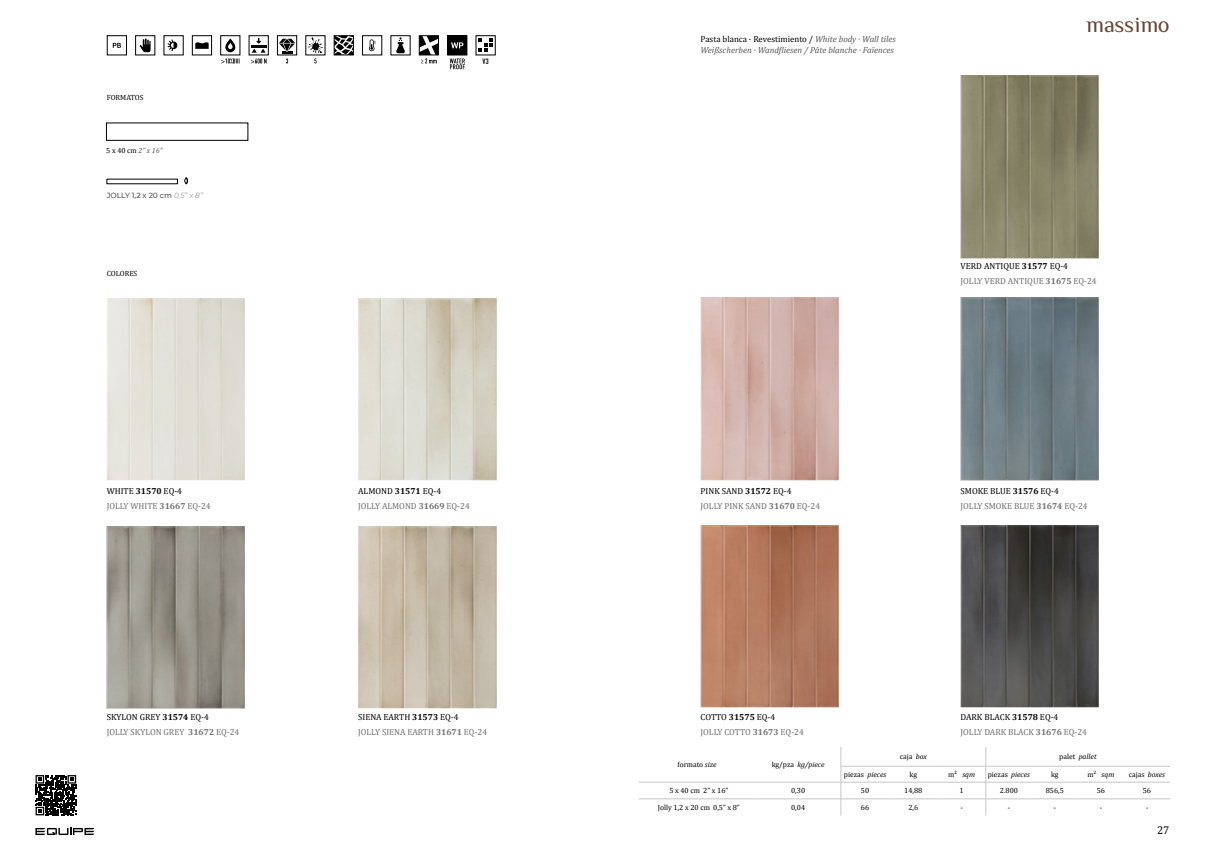
<style>
.page{position:relative;width:1205px;height:851px;background:#fff}
.page>*{position:absolute;margin:0;border:0;box-sizing:border-box;transform-origin:0 0}
.t1{font:22.38px "El Messiri";letter-spacing:-.005em;color:#6a4433}
.t2{font:11.25px "Cambria";color:#000}
.t3{font:8.75px "Cambria";color:#706f6f}
.TEXTO_-_PASTABLANCA___PORCELÁNICO{font:8.75px "Cambria";color:#000}
.t4{font:italic 8.75px "Cambria";color:#575756}
.t5{font:700 7.75px "DIN Condensed";color:#000}
.Tabla_-_codigos_tablas{font:7.5px "Cambria";color:#000}
.Tabla_-_Cabecera{font:7.5px "Cambria";color:#000}
.Tabla_-_Cabecera-2{font:italic 7.5px "Cambria";color:#000}
.tabla-nombre_color{font:500 7.5px "Montserrat";letter-spacing:-.005em;color:#575756}
.s1{font-style:italic;color:#575756}
.s2{font-weight:400;font-style:italic;color:#9d9d9c}
.s3{font-weight:700}
.s4{font-style:italic}
.s5{font-style:normal}
</style>
<div class="page">
<hr style="left:986px;top:765px;width:46px;height:1px;background:#c6c6c6">
<hr style="left:1032px;top:765px;width:46px;height:1px;background:#c6c6c6">
<hr style="left:1078px;top:765px;width:46px;height:1px;background:#c6c6c6">
<hr style="left:1124px;top:765px;width:46px;height:1px;background:#c6c6c6">
<hr style="left:986px;top:781px;width:46px;height:1px;background:#c6c6c6">
<hr style="left:1032px;top:781px;width:46px;height:1px;background:#c6c6c6">
<hr style="left:1078px;top:781px;width:46px;height:1px;background:#c6c6c6">
<hr style="left:1124px;top:781px;width:46px;height:1px;background:#c6c6c6">
<hr style="left:986px;top:798px;width:46px;height:1px;background:#c6c6c6">
<svg style="left:985px;top:747px;width:1px;height:68px"></svg>
<hr style="left:1032px;top:798px;width:46px;height:1px;background:#c6c6c6">
<hr style="left:1078px;top:798px;width:46px;height:1px;background:#c6c6c6">
<hr style="left:1124px;top:798px;width:46px;height:1px;background:#c6c6c6">
<hr style="left:841px;top:765px;width:48px;height:1px;background:#c6c6c6">
<hr style="left:889px;top:765px;width:48px;height:1px;background:#c6c6c6">
<hr style="left:937px;top:765px;width:49px;height:1px;background:#c6c6c6">
<hr style="left:841px;top:781px;width:48px;height:1px;background:#c6c6c6">
<hr style="left:889px;top:781px;width:48px;height:1px;background:#c6c6c6">
<hr style="left:937px;top:781px;width:49px;height:1px;background:#c6c6c6">
<hr style="left:841px;top:798px;width:48px;height:1px;background:#c6c6c6">
<svg style="left:840px;top:747px;width:1px;height:68px"></svg>
<hr style="left:889px;top:798px;width:48px;height:1px;background:#c6c6c6">
<hr style="left:937px;top:798px;width:49px;height:1px;background:#c6c6c6">
<hr style="left:638px;top:781px;width:117px;height:1px;background:#c6c6c6">
<hr style="left:755px;top:781px;width:86px;height:1px;background:#c6c6c6">
<hr style="left:638px;top:798px;width:117px;height:1px;background:#c6c6c6">
<hr style="left:755px;top:798px;width:86px;height:1px;background:#c6c6c6">
<svg style="left:35px;top:775px;width:42px;height:41px"></svg>
<svg style="left:36px;top:775px;width:40px;height:40px"></svg>
<div style="left:192px;top:35px;width:20px;height:20px;border:1px solid #000"></div>
<svg style="left:195px;top:42px;width:14px;height:7px"></svg>
<svg style="left:419px;top:37px;width:19px;height:26px"></svg>
<div style="left:419px;top:35px;width:20px;height:20px;border:1px solid #000"></div>
<div style="left:107px;top:35px;width:20px;height:20px;border:1px solid #000"></div>
<svg style="left:140px;top:38px;width:11px;height:14px"></svg>
<div style="left:135px;top:35px;width:20px;height:20px;border:1px solid #000"></div>
<svg style="left:396px;top:37px;width:9px;height:16px"></svg>
<svg style="left:336px;top:37px;width:16px;height:16px"></svg>
<div style="left:334px;top:35px;width:20px;height:20px;border:1px solid #000"></div>
<svg style="left:369px;top:39px;width:6px;height:12px"></svg>
<div style="left:362px;top:35px;width:20px;height:20px;border:1px solid #000"></div>
<svg style="left:308px;top:37px;width:15px;height:26px"></svg>
<div style="left:277px;top:35px;width:20px;height:20px;border:1px solid #000"></div>
<svg style="left:278px;top:39px;width:18px;height:24px"></svg>
<svg style="left:221px;top:58px;width:18px;height:5px"></svg>
<div style="left:220px;top:35px;width:20px;height:20px;border:1px solid #000"></div>
<svg style="left:225px;top:38px;width:11px;height:14px"></svg>
<div style="left:249px;top:35px;width:20px;height:20px;border:1px solid #000"></div>
<svg style="left:251px;top:38px;width:16px;height:25px"></svg>
<svg style="left:450px;top:58px;width:15px;height:11px"></svg>
<div style="left:448px;top:36px;width:19px;height:19px;background:#000"></div>
<div style="left:447px;top:35px;width:20px;height:20px;border:1px solid #000"></div>
<svg style="left:451px;top:42px;width:12px;height:6px"></svg>
<svg style="left:478px;top:38px;width:15px;height:14px"></svg>
<svg style="left:113px;top:43px;width:8px;height:5px"></svg>
<svg style="left:168px;top:39px;width:9px;height:12px"></svg>
<img style="left:358px;top:526px;width:138px;height:182px">
<img style="left:358px;top:298px;width:138px;height:182px">
<img style="left:960px;top:525px;width:138px;height:182px">
<img style="left:700px;top:298px;width:139px;height:182px">
<img style="left:960px;top:298px;width:138px;height:182px">
<img style="left:700px;top:525px;width:138px;height:182px">
<img style="left:960px;top:76px;width:138px;height:182px">
<img style="left:107px;top:526px;width:138px;height:182px">
<img style="left:107px;top:298px;width:138px;height:182px">
<svg style="left:184px;top:177px;width:4px;height:7px"></svg>
<svg style="left:35px;top:827px;width:59px;height:7px"></svg>
<p class="Tabla_-_codigos_tablas" style="left:107px;top:93px;width:38px">FORMATOS</p>
<p class="Tabla_-_codigos_tablas" style="left:106px;top:146px;width:58px">5 x 40 cm <span class="s1">2” x 16”</span></p>
<p class="tabla-nombre_color" style="left:107px;top:190px;width:98px">JOLLY 1,2 x 20 cm <span class="s2">0,5” x 8”</span></p>
<p class="Tabla_-_codigos_tablas" style="left:107px;top:268px;width:32px">COLORES</p>
<p class="TEXTO_-_PASTABLANCA___PORCELÁNICO" style="left:107px;top:486px;width:77px">WHITE <span class="s3">31570</span> EQ-4</p>
<p class="t3" style="left:107px;top:501px;width:106px">JOLLY WHITE <span class="s3">31667</span> EQ-24</p>
<p class="TEXTO_-_PASTABLANCA___PORCELÁNICO" style="left:107px;top:712px;width:104px">SKYLON GREY <span class="s3">31574</span> EQ-4</p>
<p class="t3" style="left:107px;top:727px;width:134px">JOLLY SKYLON GREY <span class="s3">31672</span> EQ-24</p>
<p class="t5" style="left:483px;top:56px;width:8px">V3</p>
<p class="TEXTO_-_PASTABLANCA___PORCELÁNICO" style="left:358px;top:486px;width:85px">ALMOND <span class="s3">31571</span> EQ-4</p>
<p class="t3" style="left:358px;top:501px;width:113px">JOLLY ALMOND <span class="s3">31669</span> EQ-24</p>
<p class="TEXTO_-_PASTABLANCA___PORCELÁNICO" style="left:358px;top:712px;width:102px">SIENA EARTH <span class="s3">31573</span> EQ-4</p>
<p class="t3" style="left:358px;top:727px;width:131px">JOLLY SIENA EARTH <span class="s3">31671</span> EQ-24</p>
<p class="TEXTO_-_PASTABLANCA___PORCELÁNICO" style="left:700px;top:34px;width:197px">Pasta blanca · Revestimiento / <span class="s1">White body · Wall tiles</span></p>
<p class="t4" style="left:700px;top:44px;width:195px">Weißscherben · Wandfliesen / Pâte blanche · Faïences</p>
<h1 class="t1" style="left:1086px;top:10px;width:84px">massimo</h1>
<p class="TEXTO_-_PASTABLANCA___PORCELÁNICO" style="left:700px;top:485px;width:92px">PINK SAND <span class="s3">31572</span> EQ-4</p>
<p class="t3" style="left:700px;top:500px;width:121px">JOLLY PINK SAND <span class="s3">31670</span> EQ-24</p>
<p class="TEXTO_-_PASTABLANCA___PORCELÁNICO" style="left:700px;top:711px;width:76px">COTTO <span class="s3">31575</span> EQ-4</p>
<p class="t3" style="left:700px;top:726px;width:105px">JOLLY COTTO <span class="s3">31673</span> EQ-24</p>
<p class="TEXTO_-_PASTABLANCA___PORCELÁNICO" style="left:960px;top:261px;width:109px">VERD ANTIQUE <span class="s3">31577</span> EQ-4</p>
<p class="t3" style="left:960px;top:276px;width:138px">JOLLY VERD ANTIQUE <span class="s3">31675</span> EQ-24</p>
<p class="TEXTO_-_PASTABLANCA___PORCELÁNICO" style="left:960px;top:485px;width:100px">SMOKE BLUE <span class="s3">31576</span> EQ-4</p>
<p class="t3" style="left:960px;top:500px;width:129px">JOLLY SMOKE BLUE <span class="s3">31674</span> EQ-24</p>
<p class="TEXTO_-_PASTABLANCA___PORCELÁNICO" style="left:960px;top:711px;width:99px">DARK BLACK <span class="s3">31578</span> EQ-4</p>
<p class="t3" style="left:960px;top:726px;width:128px">JOLLY DARK BLACK <span class="s3">31676</span> EQ-24</p>
<p class="Tabla_-_Cabecera" style="left:677px;top:760px;width:40px">formato <span class="s4">size</span></p>
<p class="Tabla_-_Cabecera-2" style="left:772px;top:759px;width:54px"><span class="s5">kg/pza</span> kg/piece</p>
<p class="Tabla_-_Cabecera" style="left:900px;top:752px;width:28px">caja <span class="s4">box</span></p>
<p class="Tabla_-_Cabecera-2" style="left:1059px;top:751px;width:39px"><span class="s5">palet</span> pallet</p>
<p class="Tabla_-_Cabecera" style="left:844px;top:770px;width:44px">piezas <span class="s4">pieces</span></p>
<p class="Tabla_-_Cabecera" style="left:909px;top:770px;width:9px">kg</p>
<p class="Tabla_-_Cabecera-2" style="left:948px;top:769px;width:29px"><span class="s5">m²</span> sqm</p>
<p class="Tabla_-_Cabecera" style="left:988px;top:770px;width:44px">piezas <span class="s4">pieces</span></p>
<p class="Tabla_-_Cabecera" style="left:1051px;top:770px;width:9px">kg</p>
<p class="Tabla_-_Cabecera-2" style="left:1087px;top:769px;width:29px"><span class="s5">m²</span> sqm</p>
<p class="Tabla_-_Cabecera" style="left:1129px;top:770px;width:38px">cajas <span class="s4">boxes</span></p>
<p class="Tabla_-_codigos_tablas" style="left:669px;top:786px;width:60px">5 x 40 cm 2” x 16”</p>
<p class="Tabla_-_codigos_tablas" style="left:791px;top:786px;width:16px">0,30</p>
<p class="Tabla_-_codigos_tablas" style="left:861px;top:786px;width:10px">50</p>
<p class="Tabla_-_codigos_tablas" style="left:904px;top:786px;width:20px">14,88</p>
<p class="Tabla_-_codigos_tablas" style="left:959px;top:786px;width:6px">1</p>
<p class="Tabla_-_codigos_tablas" style="left:1000px;top:786px;width:20px">2.800</p>
<p class="Tabla_-_codigos_tablas" style="left:1046px;top:786px;width:20px">856,5</p>
<p class="Tabla_-_codigos_tablas" style="left:1097px;top:786px;width:10px">56</p>
<p class="Tabla_-_codigos_tablas" style="left:1143px;top:786px;width:10px">56</p>
<p class="Tabla_-_codigos_tablas" style="left:658px;top:803px;width:83px">Jolly 1,2 x 20 cm 0,5” x 8”</p>
<p class="Tabla_-_codigos_tablas" style="left:791px;top:803px;width:16px">0,04</p>
<p class="Tabla_-_codigos_tablas" style="left:861px;top:803px;width:10px">66</p>
<p class="Tabla_-_codigos_tablas" style="left:908px;top:803px;width:11px">2,6</p>
<p class="Tabla_-_codigos_tablas" style="left:960px;top:803px;width:4px">-</p>
<p class="Tabla_-_codigos_tablas" style="left:1007px;top:803px;width:4px">-</p>
<p class="Tabla_-_codigos_tablas" style="left:1053px;top:803px;width:4px">-</p>
<p class="Tabla_-_codigos_tablas" style="left:1099px;top:803px;width:4px">-</p>
<p class="Tabla_-_codigos_tablas" style="left:1145px;top:803px;width:4px">-</p>
<p class="t2" style="left:1157px;top:823px;width:14px">27</p>
</div>
